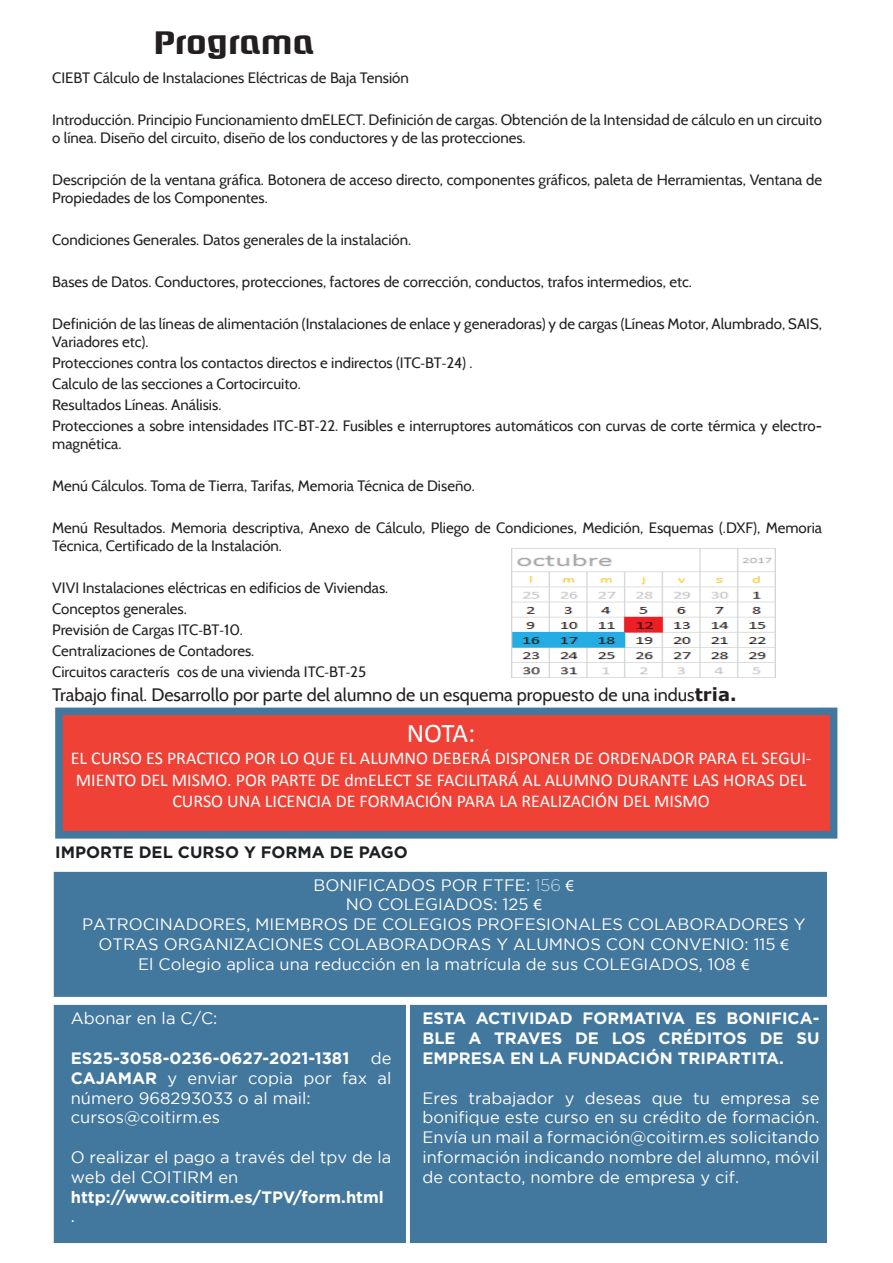
<style>
.page{position:relative;width:893px;height:1263px;background:#fff}
.page>*{position:absolute;margin:0;border:0;box-sizing:border-box;transform-origin:0 0}
.t1{font:500 31.5px "Phrastic";color:#231f20;scale:1.31 1}
.t2{font:27px "Calibri";color:#fff}
.t3{font:18px/21.6px "Calibri";color:#fff;text-align:center}
.t4{font:18px "Cabin";color:#231f20}
.t5{font:16.5px/19.8px "Gotham";color:#fff}
.t6{font:700 16.5px/19.8px "Gotham";color:#fff;text-align:justify}
.t7{font:700 16.5px "Gotham";color:#1d2023}
.t8{font:15px/21px "Cabin";color:#231f20}
.s1{font-family:"Calibri"}
.s2{font-family:"Verdana";font-weight:700}
.s3{font-weight:200}
.s4{font-family:"Myriad Pro"}
.s5{font-weight:700}
</style>
<div class="page">
<svg style="left:55px;top:708px;width:782px;height:131px;fill:#ef4136"></svg>
<div style="left:410px;top:1005px;width:417px;height:238px;background:#42779e"></div>
<div style="left:54px;top:872px;width:773px;height:125px;background:#42779e"></div>
<div style="left:54px;top:1005px;width:352px;height:238px;background:#42779e"></div>
<img style="left:511px;top:549px;width:264px;height:129px">
<h1 class="t1" style="left:154px;top:26px;width:124px">Programa</h1>
<p class="t8" style="left:52px;top:67px;width:358px">CIEBT Cálculo de Instalaciones Eléctricas de Baja Tensión</p>
<p class="t8" style="left:52px;top:110px;width:771px;line-height:18px">Introducción. Principio Funcionamiento dmELECT. Definición de cargas. Obtención de la Intensidad de cálculo en un circuito o línea. Diseño del circuito, diseño de los conductores y de las protecciones.</p>
<p class="t8" style="left:52px;top:170px;width:771px;line-height:18px">Descripción de la ventana gráfica. Botonera de acceso directo, componentes gráficos, paleta de Herramientas, Ventana de<br>Propiedades de los Componentes.</p>
<p class="t8" style="left:52px;top:229px;width:360px">Condiciones Generales. Datos generales de la instalación.</p>
<p class="t8" style="left:52px;top:271px;width:641px">Bases de Datos. Conductores, protecciones, factores de corrección, conductos, trafos intermedios, etc.</p>
<p class="t8" style="left:52px;top:314px;width:771px;line-height:18px">Definición de las líneas de alimentación (Instalaciones de enlace y generadoras) y de cargas (Líneas Motor, Alumbrado, SAIS,<br>Variadores etc).</p>
<p class="t8" style="left:52px;top:352px;width:771px">Protecciones contra los contactos directos e indirectos (ITC<span class="s1">-</span>BT<span class="s1">-</span>24) .<br>Calculo de las secciones a Cortocircuito.<br>Resultados Líneas. Análisis.<br>Protecciones a sobre intensidades ITC<span class="s1">-</span>BT<span class="s1">-</span>22. Fusibles e interruptores automáticos con curvas de corte térmica y electro-</p>
<p class="t8" style="left:52px;top:433px;width:71px">magnética.</p>
<p class="t8" style="left:52px;top:475px;width:424px">Menú Cálculos. Toma de Tierra, Tarifas, Memoria Técnica de Diseño.</p>
<p class="t8" style="left:52px;top:518px;width:771px;line-height:18px">Menú Resultados. Memoria descriptiva, Anexo de Cálculo, Pliego de Condiciones, Medición, Esquemas (.DXF), Memoria<br>Técnica, Certificado de la Instalación.</p>
<p class="t8" style="left:52px;top:577px;width:338px">VIVI Instalaciones eléctricas en edificios de Viviendas.<br>Conceptos generales.<br>Previsión de Cargas ITC<span class="s1">-</span>BT<span class="s1">-</span>10.<br>Centralizaciones de Contadores.<br>Circuitos caracterís cos de una vivienda ITC<span class="s1">-</span>BT<span class="s1">-</span>25</p>
<p class="t4" style="left:52px;top:684px;width:686px">Trabajo final. Desarrollo por parte del alumno de un esquema propuesto de una indus<span class="s2">tria.</span></p>
<h2 class="t2" style="left:407px;top:716px;width:70px">NOTA:</h2>
<p class="t3" style="left:71px;top:747px;width:742px">EL CURSO ES PRACTICO POR LO QUE EL ALUMNO DEBERÁ DISPONER DE ORDENADOR PARA EL SEGUI-<br>MIENTO DEL MISMO. POR PARTE DE dmELECT SE FACILITARÁ AL ALUMNO DURANTE LAS HORAS DEL<br>CURSO UNA LICENCIA DE FORMACIÓN PARA LA REALIZACIÓN DEL MISMO</p>
<p class="t7" style="left:55px;top:842px;width:354px">IMPORTE DEL CURSO Y FORMA DE PAGO</p>
<p class="t5" style="left:82px;top:875px;width:725px;text-align:center">BONIFICADOS POR FTFE: <span class="s3">156</span> <span class="s4">€<br></span>NO COLEGIADOS: 125 <span class="s4">€<br></span>PATROCINADORES, MIEMBROS DE COLEGIOS PROFESIONALES COLABORADORES Y OTRAS ORGANIZACIONES COLABORADORAS Y ALUMNOS CON CONVENIO: 115 <span class="s4">€<br></span>El Colegio aplica una reducción en la matrícula de sus COLEGIADOS, 108 <span class="s4">€</span></p>
<p class="t5" style="left:71px;top:1008px;width:148px">Abonar en la C/C:</p>
<p class="t6" style="left:71px;top:1048px;width:280px">ES25-3058-0236-0627-2021-1381</p>
<p class="t6" style="left:422px;top:1008px;width:399px">ESTA ACTIVIDAD FORMATIVA ES BONIFICA-BLE A TRAVES DE LOS CRÉDITOS DE SU EMPRESA EN LA FUNDACIÓN TRIPARTITA.</p>
<p class="t5" style="left:422px;top:1088px;width:399px;text-align:justify">Eres trabajador y deseas que tu empresa se bonifique este curso en su crédito de formación.<br>Envía un mail a formación@coitirm.es solicitando información indicando nombre del alumno, móvil de contacto, nombre de empresa y cif.</p>
<p class="t5" style="left:71px;top:1048px;width:322px;text-indent:300px">de<br><span class="s5">CAJAMAR</span> y enviar copia por fax al número 968293033 o al mail: cursos@coitirm.es</p>
<p class="t5" style="left:71px;top:1147px;width:322px">O realizar el pago a través del tpv de la web del COITIRM en</p>
<p class="t6" style="left:71px;top:1186px;width:315px">http://www.coitirm.es/TPV/form.html</p>
<p class="t5" style="left:71px;top:1206px;width:6px">.</p>
</div>
